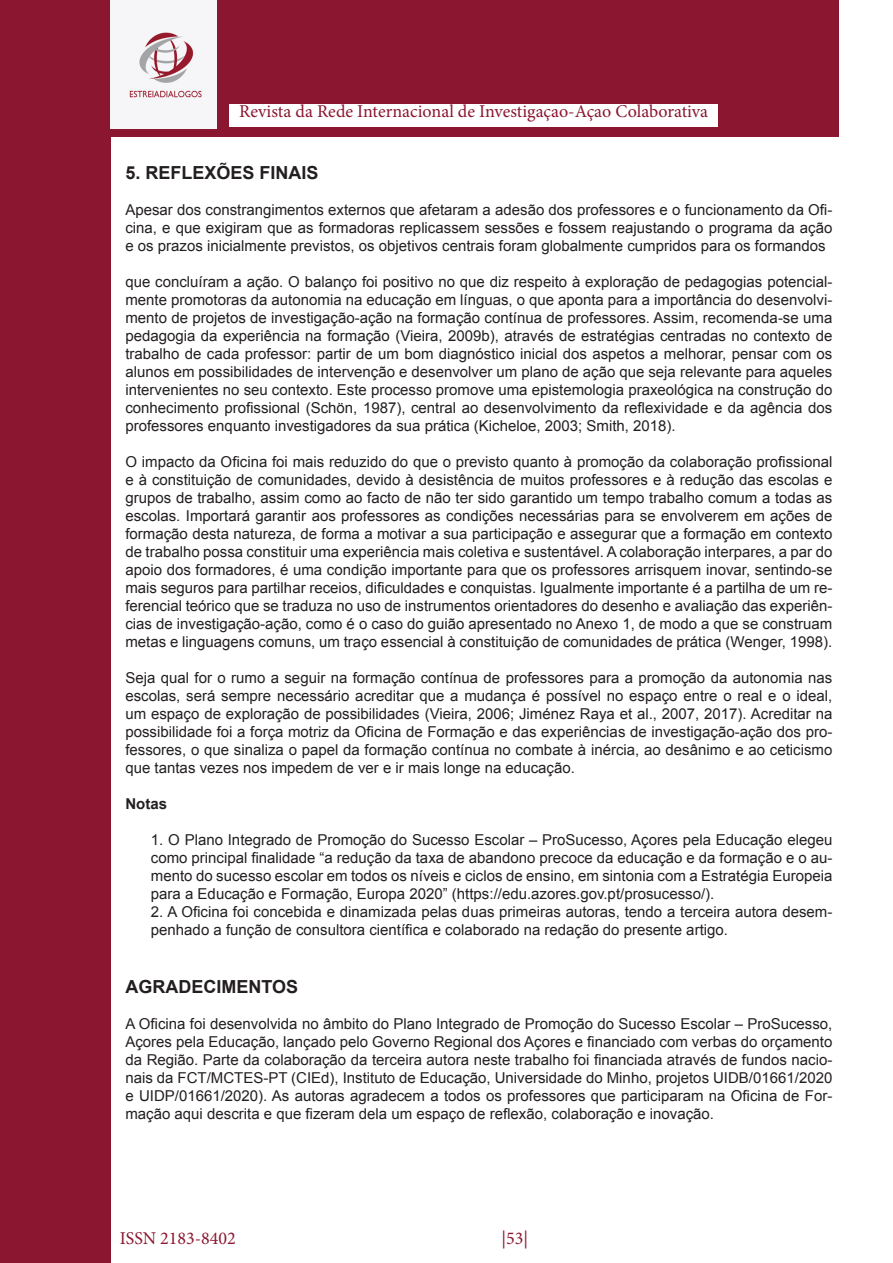
<style>
.page{position:relative;width:893px;height:1263px;background:#fff}
.page>*{position:absolute;margin:0;border:0;box-sizing:border-box;transform-origin:0 0}
.t1{font:18px "Minion Pro";color:#8b1630}
.t2{font:700 18px "Arial";color:#231f20}
.t3{font:15px/18px "Arial";color:#231f20;text-align:justify}
.t4{font:700 15px "Arial";color:#231f20}
</style>
<div class="page">
<div style="left:0;top:0;width:839px;height:136px;background:#8b1630"></div>
<img style="left:111px;top:0;width:106px;height:129px">
<div style="left:0;top:136px;width:111px;height:1127px;background:#8b1630"></div>
<div style="left:230px;top:104px;width:488px;height:23px;background:#fff"></div>
<p class="t1" style="left:239px;top:99px;width:470px">Revista da Rede Internacional de Investigaçao-Açao Colaborativa</p>
<p class="t2" style="left:125px;top:161px;width:195px">5. REFLEXÕES FINAIS</p>
<p class="t3" style="left:125px;top:201px;width:708px">Apesar dos constrangimentos externos que afetaram a adesão dos professores e o funcionamento da Ofi&shy;cina, e que exigiram que as formadoras replicassem sessões e fossem reajustando o programa da ação e os prazos inicialmente previstos, os objetivos centrais foram globalmente cumpridos para os formandos</p>
<p class="t3" style="left:125px;top:273px;width:708px">que concluíram a ação. O balanço foi positivo no que diz respeito à exploração de pedagogias potencial&shy;mente promotoras da autonomia na educação em línguas, o que aponta para a importância do desenvolvi&shy;mento de projetos de investigação-ação na formação contínua de professores. Assim, recomenda-se uma pedagogia da experiência na formação (Vieira, 2009b), através de estratégias centradas no contexto de trabalho de cada professor: partir de um bom diagnóstico inicial dos aspetos a melhorar, pensar com os alunos em possibilidades de intervenção e desenvolver um plano de ação que seja relevante para aqueles intervenientes no seu contexto. Este processo promove uma epistemologia praxeológica na construção do conhecimento profissional (Schön, 1987), central ao desenvolvimento da reflexividade e da agência dos professores enquanto investigadores da sua prática (Kicheloe, 2003; Smith, 2018).</p>
<p class="t3" style="left:125px;top:453px;width:708px">O impacto da Oficina foi mais reduzido do que o previsto quanto à promoção da colaboração profissional e à constituição de comunidades, devido à desistência de muitos professores e à redução das escolas e grupos de trabalho, assim como ao facto de não ter sido garantido um tempo trabalho comum a todas as escolas. Importará garantir aos professores as condições necessárias para se envolverem em ações de formação desta natureza, de forma a motivar a sua participação e assegurar que a formação em contexto de trabalho possa constituir uma experiência mais coletiva e sustentável. A colaboração interpares, a par do apoio dos formadores, é uma condição importante para que os professores arrisquem inovar, sentindo-se mais seguros para partilhar receios, dificuldades e conquistas. Igualmente importante é a partilha de um re&shy;ferencial teórico que se traduza no uso de instrumentos orientadores do desenho e avaliação das experiên&shy;cias de investigação-ação, como é o caso do guião apresentado no Anexo 1, de modo a que se construam metas e linguagens comuns, um traço essencial à constituição de comunidades de prática (Wenger, 1998).</p>
<p class="t3" style="left:125px;top:669px;width:708px">Seja qual for o rumo a seguir na formação contínua de professores para a promoção da autonomia nas escolas, será sempre necessário acreditar que a mudança é possível no espaço entre o real e o ideal, um espaço de exploração de possibilidades (Vieira, 2006; Jiménez Raya et al., 2007, 2017). Acreditar na possibilidade foi a força motriz da Oficina de Formação e das experiências de investigação-ação dos pro&shy;fessores, o que sinaliza o papel da formação contínua no combate à inércia, ao desânimo e ao ceticismo que tantas vezes nos impedem de ver e ir mais longe na educação.</p>
<p class="t4" style="left:125px;top:794px;width:43px">Notas</p>
<p class="t3" style="left:151px;top:831px;width:683px">1. O Plano Integrado de Promoção do Sucesso Escolar – ProSucesso, Açores pela Educação elegeu como principal finalidade “a redução da taxa de abandono precoce da educação e da formação e o au&shy;mento do sucesso escolar em todos os níveis e ciclos de ensino, em sintonia com a Estratégia Europeia para a Educação e Formação, Europa 2020” (https://edu.azores.gov.pt/prosucesso/).</p>
<p class="t3" style="left:151px;top:903px;width:683px">2. A Oficina foi concebida e dinamizada pelas duas primeiras autoras, tendo a terceira autora desem&shy;penhado a função de consultora científica e colaborado na redação do presente artigo.</p>
<p class="t2" style="left:125px;top:975px;width:174px">AGRADECIMENTOS</p>
<p class="t3" style="left:125px;top:1015px;width:708px">A Oficina foi desenvolvida no âmbito do Plano Integrado de Promoção do Sucesso Escolar – ProSucesso, Açores pela Educação, lançado pelo Governo Regional dos Açores e financiado com verbas do orçamento da Região. Parte da colaboração da terceira autora neste trabalho foi financiada através de fundos nacio&shy;nais da FCT/MCTES-PT (CIEd), Instituto de Educação, Universidade do Minho, projetos UIDB/01661/2020 e UIDP/01661/2020). As autoras agradecem a todos os professores que participaram na Oficina de For&shy;mação aqui descrita e que fizeram dela um espaço de reflexão, colaboração e inovação.</p>
<p class="t1" style="left:120px;top:1226px;width:117px">ISSN 2183-8402</p>
<p class="t1" style="left:501px;top:1226px;width:28px">|53|</p>
</div>
